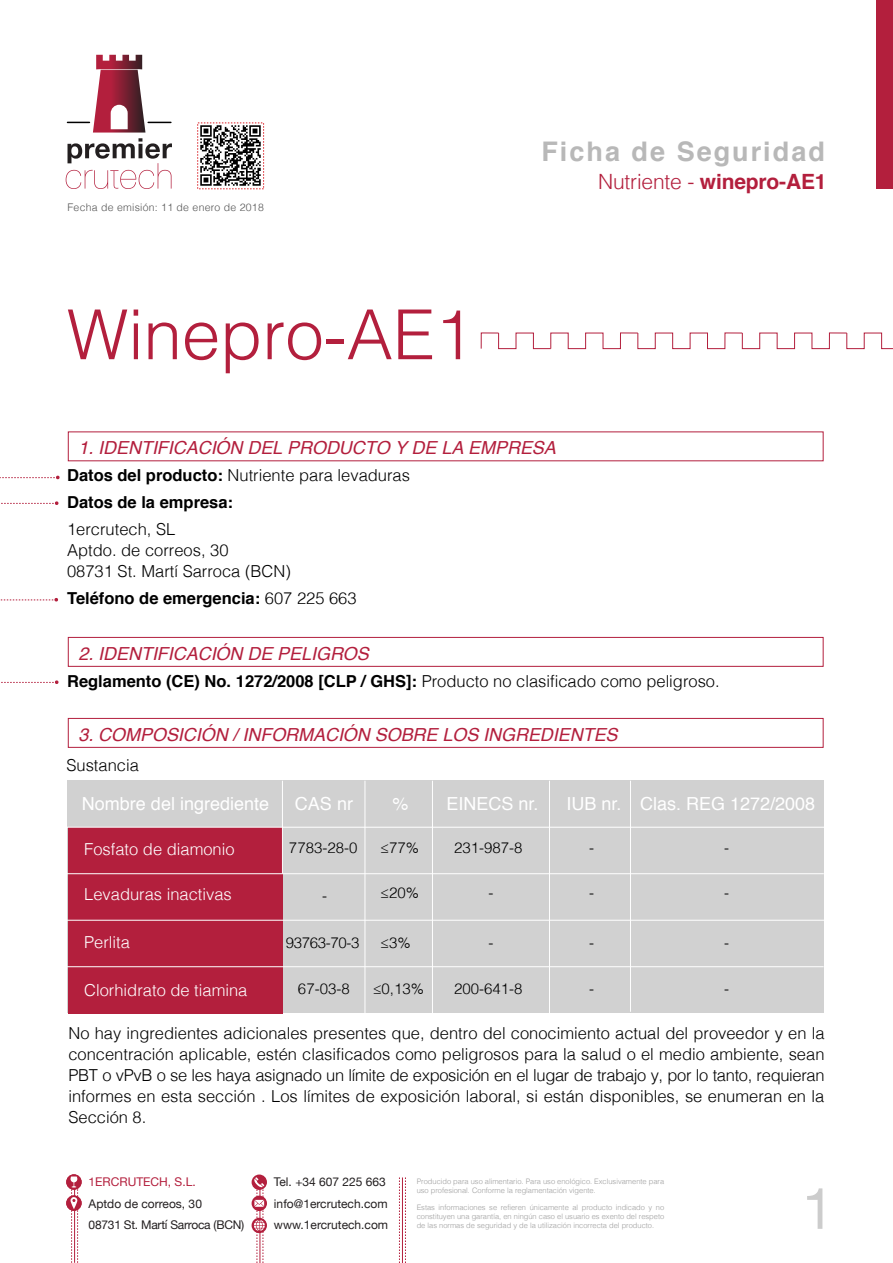
<style>
.page{position:relative;width:893px;height:1263px;background:#fff}
.page>*{position:absolute;margin:0;border:0;box-sizing:border-box;transform-origin:0 0}
.t1{font:300 69px "Helvetica";color:#b31f3d}
.t2{font:57px "Helvetica Neue";color:#ccc}
.t3{font:700 27px "Helvetica";letter-spacing:.075em;color:#b8b8b8}
.t4{font:700 21px "Helvetica";letter-spacing:-.01em;color:#b31f3d}
.t5{font:italic 18px "Helvetica";letter-spacing:-.005em;color:#b31f3d}
.t6{font:18px "Helvetica";color:#fff}
.t7{font:300 16.5px/21px "Helvetica";color:#000}
.t8{font:700 16.5px/27px "Helvetica";color:#000}
.t9{font:300 16.5px "Helvetica";color:#fff}
.t10{font:300 15px "Helvetica";color:#000}
.t11{font:12px/21px "Helvetica Neue";color:#231f20}
.t12{font:12px/21px "Helvetica Neue";letter-spacing:-.02em;color:#231f20}
.t13{font:12px "Helvetica Neue";color:#b31f3d}
.t14{font:300 10.5px "Helvetica";letter-spacing:.025em;color:#545454}
.t15{font:300 7.5px/9px "Helvetica";color:#9e9e9e}
.s1{font-weight:300}
</style>
<div class="page">
<div style="left:876px;top:0;width:17px;height:189px;background:#b31f3d"></div>
<div style="left:68px;top:637px;width:755px;height:29px;border:1px solid #b31f3d"></div>
<svg style="left:0;top:476px;width:60px;height:3px"></svg>
<div style="left:68px;top:718px;width:755px;height:29px;border:1px solid #b31f3d"></div>
<svg style="left:1px;top:680px;width:57px;height:4px"></svg>
<svg style="left:1px;top:501px;width:57px;height:4px"></svg>
<svg style="left:0;top:598px;width:58px;height:3px"></svg>
<div style="left:68px;top:781px;width:756px;height:232px;background:#d1d1d1"></div>
<div style="left:68px;top:827px;width:214px;height:186px;background:#b31f3d"></div>
<hr style="left:66px;top:827px;width:758px;height:1px;background:#fff">
<hr style="left:282px;top:781px;width:1px;height:93px;background:#fff">
<hr style="left:365px;top:781px;width:1px;height:232px;background:#fff">
<hr style="left:432px;top:781px;width:1px;height:232px;background:#fff">
<hr style="left:549px;top:781px;width:1px;height:232px;background:#fff">
<hr style="left:630px;top:781px;width:1px;height:231px;background:#fff">
<img style="left:200px;top:125px;width:61px;height:61px">
<svg style="left:66px;top:55px;width:106px;height:134px"></svg>
<svg style="left:399px;top:1177px;width:7px;height:86px"></svg>
<svg style="left:252px;top:1174px;width:15px;height:16px"></svg>
<svg style="left:252px;top:1195px;width:15px;height:16px"></svg>
<div style="left:252px;top:1218px;width:15px;height:15px;background:#b31f3d;border-radius:50%"></div>
<svg style="left:254px;top:1177px;width:11px;height:86px"></svg>
<svg style="left:66px;top:1174px;width:16px;height:16px"></svg>
<svg style="left:66px;top:1195px;width:16px;height:16px"></svg>
<svg style="left:69px;top:1176px;width:10px;height:87px"></svg>
<svg style="left:481px;top:333px;width:412px;height:16px"></svg>
<hr style="left:66px;top:873px;width:758px;height:1px;background:#fff">
<hr style="left:67px;top:920px;width:757px;height:1px;background:#fff">
<hr style="left:66px;top:966px;width:758px;height:1px;background:#fff">
<h3 class="t3" style="left:541px;top:130px;width:285px">Ficha de Seguridad</h3>
<p class="t14" style="left:67px;top:198px;width:198px">Fecha de emisión: 11 de enero de 2018</p>
<h1 class="t1" style="left:67px;top:276px;width:408px">Winepro-AE1</h1>
<p class="t5" style="left:78px;top:434px;width:479px">1. IDENTIFICACIÓN DEL PRODUCTO Y DE LA EMPRESA</p>
<p class="t8" style="left:67px;top:462px;width:344px">Datos del producto: <span class="s1">Nutriente para levaduras<br></span>Datos de la empresa:</p>
<p class="t7" style="left:67px;top:518px;width:225px">1ercrutech, SL<br>Aptdo. de correos, 30<br>08731 St. Martí Sarroca (BCN)</p>
<p class="t8" style="left:67px;top:585px;width:291px">Teléfono de emergencia: <span class="s1">607 225 663</span></p>
<p class="t4" style="left:598px;top:164px;width:230px"><span class="s1">Nutriente -</span> winepro-AE1</p>
<p class="t5" style="left:78px;top:639px;width:292px">2. IDENTIFICACIÓN DE PELIGROS</p>
<p class="t8" style="left:67px;top:667px;width:654px">Reglamento (CE) No. 1272/2008 [CLP / GHS]: <span class="s1">Producto no clasificado como peligroso.</span></p>
<p class="t5" style="left:78px;top:720px;width:541px">3. COMPOSICIÓN / INFORMACIÓN SOBRE LOS INGREDIENTES</p>
<p class="t7" style="left:66px;top:753px;width:74px">Sustancia</p>
<p class="t6" style="left:82px;top:790px;width:189px">Nombre del ingrediente</p>
<p class="t6" style="left:295px;top:790px;width:60px">CAS nr</p>
<p class="t6" style="left:392px;top:790px;width:18px">%</p>
<p class="t6" style="left:446px;top:790px;width:94px">EINECS nr.</p>
<p class="t6" style="left:566px;top:790px;width:250px">IUB nr. Clas. REG 1272/2008</p>
<p class="t9" style="left:84px;top:835px;width:152px">Fosfato de diamonio</p>
<p class="t10" style="left:289px;top:835px;width:70px">7783-28-0</p>
<p class="t10" style="left:380px;top:835px;width:40px">≤77%</p>
<p class="t10" style="left:454px;top:835px;width:70px">231-987-8</p>
<p class="t10" style="left:589px;top:835px;width:6px">-</p>
<p class="t10" style="left:724px;top:835px;width:6px">-</p>
<p class="t9" style="left:84px;top:880px;width:149px">Levaduras inactivas</p>
<p class="t10" style="left:322px;top:883px;width:6px">-</p>
<p class="t10" style="left:380px;top:880px;width:40px">≤20%</p>
<p class="t10" style="left:488px;top:880px;width:6px">-</p>
<p class="t10" style="left:589px;top:880px;width:6px">-</p>
<p class="t10" style="left:724px;top:880px;width:6px">-</p>
<p class="t9" style="left:84px;top:928px;width:47px">Perlita</p>
<p class="t10" style="left:286px;top:930px;width:75px">93763-70-3</p>
<p class="t10" style="left:380px;top:930px;width:32px">≤3%</p>
<p class="t10" style="left:488px;top:930px;width:6px">-</p>
<p class="t10" style="left:589px;top:930px;width:6px">-</p>
<p class="t10" style="left:724px;top:930px;width:6px">-</p>
<p class="t9" style="left:84px;top:976px;width:165px">Clorhidrato de tiamina</p>
<p class="t10" style="left:298px;top:976px;width:53px">67-03-8</p>
<p class="t10" style="left:373px;top:976px;width:53px">≤0,13%</p>
<p class="t10" style="left:454px;top:976px;width:70px">200-641-8</p>
<p class="t10" style="left:589px;top:976px;width:6px">-</p>
<p class="t10" style="left:724px;top:976px;width:6px">-</p>
<p class="t7" style="left:68px;top:1022px;width:758px;text-align:justify">No hay ingredientes adicionales presentes que, dentro del conocimiento actual del proveedor y en la concentración aplicable, estén clasificados como peligrosos para la salud o el medio ambiente, sean PBT o vPvB o se les haya asignado un límite de exposición en el lugar de trabajo y, por lo tanto, requieran informes en esta sección . Los límites de exposición laboral, si están disponibles, se enumeran en la Sección 8.</p>
<p class="t13" style="left:89px;top:1173px;width:109px">1ERCRUTECH, S.L.</p>
<p class="t12" style="left:89px;top:1193px;width:157px">Aptdo de correos, 30<br>08731 St. Martí Sarroca (BCN)</p>
<p class="t11" style="left:274px;top:1172px;width:116px">Tel. +34 607 225 663 info@1ercrutech.com www.1ercrutech.com</p>
<p class="t15" style="left:417px;top:1176px;width:249px">Producido para uso alimentario. Para uso enológico. Exclusivamente para uso profesional. Conforme la reglamentación vigente.</p>
<p class="t15" style="left:417px;top:1203px;width:249px;text-align:justify">Estas informaciones se refieren únicamente al producto indicado y no constituyen una garantía, en ningún caso el usuario es exento del respeto de las normas de seguridad y de la utilización incorrecta del producto.</p>
<h2 class="t2" style="left:802px;top:1167px;width:33px">1</h2>
</div>
